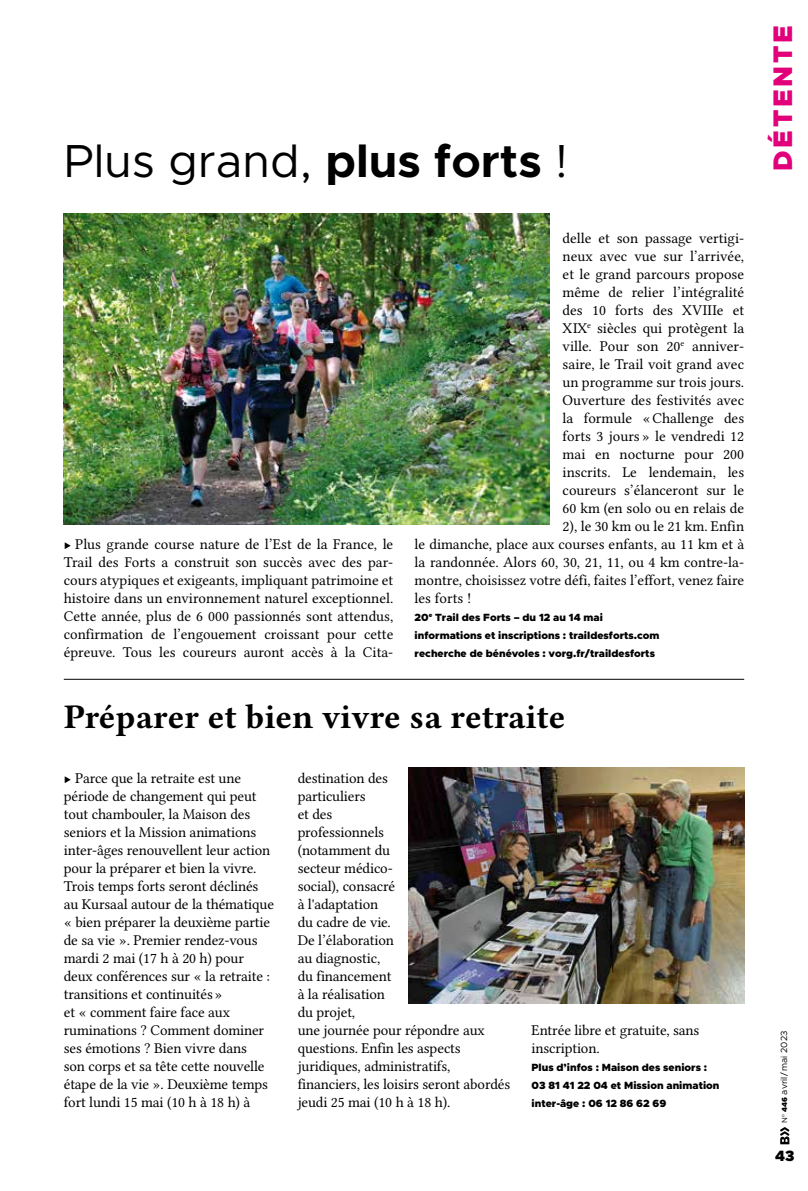
<style>
.page{position:relative;width:808px;height:1191px;background:#fff}
.page>*{position:absolute;margin:0;border:0;box-sizing:border-box;transform-origin:0 0}
.t1{font:46.5px "Metropolis";color:#000}
.t2{font:34.5px "Lin Libertine OB";color:#000}
.t3{font:900 27px "Metropolis";letter-spacing:.1em;color:#e2007a}
.t4{font:15px/18px "Lin Libertine O";letter-spacing:-.01em;color:#000}
.t5{font:900 15px "Metropolis";color:#000}
.t6{font:900 10.5px/18px "Metropolis";color:#000}
.t7{font:9px "Metropolis";color:#000}
.s1{font-weight:700}
.s2{font-size:7.5px}
.s3{font-weight:900;font-size:7.5px}
</style>
<div class="page">
<svg style="left:780px;top:1127px;width:9px;height:17px"></svg>
<hr style="left:64px;top:679px;width:680px;height:1px;background:#000">
<img style="left:64px;top:213px;width:486px;height:311px">
<img style="left:409px;top:768px;width:335px;height:235px">
<h1 class="t1" style="left:64px;top:132px;width:506px">Plus grand, <span class="s1">plus forts</span> !</h1>
<p class="t4" style="left:64px;top:535px;width:331px;text-align:justify">▶ Plus grande course nature de l’Est de la France, le Trail des Forts a construit son succès avec des par&shy;cours atypiques et exigeants, impliquant patrimoine et histoire dans un environnement naturel exceptionnel.<br>Cette année, plus de 6 000 passionnés sont attendus, confirmation de l’engouement croissant pour cette épreuve. Tous les coureurs auront accès à la Cita-</p>
<p class="t4" style="left:563px;top:229px;width:183px">delle et son passage vertigi-</p>
<p class="t4" style="left:563px;top:247px;width:183px">neux avec vue sur l’arrivée,</p>
<p class="t4" style="left:563px;top:265px;width:183px">et le grand parcours propose</p>
<p class="t4" style="left:563px;top:283px;width:183px">même de relier l’intégralité</p>
<p class="t4" style="left:563px;top:301px;width:183px">des 10 forts des XVIIIe et</p>
<p class="t4" style="left:563px;top:319px;width:183px">XIX<sup>e</sup> siècles qui protègent la</p>
<p class="t4" style="left:563px;top:337px;width:183px">ville. Pour son 20<sup>e</sup> anniver-</p>
<p class="t4" style="left:563px;top:355px;width:183px">saire, le Trail voit grand avec</p>
<p class="t4" style="left:563px;top:373px;width:183px">un programme sur trois jours.</p>
<p class="t4" style="left:563px;top:391px;width:183px">Ouverture des festivités avec</p>
<p class="t4" style="left:563px;top:409px;width:183px">la formule « Challenge des</p>
<p class="t4" style="left:563px;top:427px;width:183px">forts 3 jours » le vendredi 12</p>
<p class="t4" style="left:563px;top:445px;width:183px">mai en nocturne pour 200</p>
<p class="t4" style="left:563px;top:463px;width:183px">inscrits. Le lendemain, les</p>
<p class="t4" style="left:563px;top:481px;width:183px">coureurs s’élanceront sur le</p>
<p class="t4" style="left:563px;top:499px;width:183px">60 km (en solo ou en relais de</p>
<p class="t4" style="left:563px;top:517px;width:183px">2), le 30 km ou le 21 km. Enfin</p>
<p class="t4" style="left:415px;top:535px;width:331px">le dimanche, place aux courses enfants, au 11 km et à</p>
<p class="t4" style="left:415px;top:553px;width:331px">la randonnée. Alors 60, 30, 21, 11, ou 4 km contre-la-</p>
<p class="t4" style="left:415px;top:571px;width:331px">montre, choisissez votre défi, faites l’effort, venez faire</p>
<p class="t4" style="left:415px;top:589px;width:58px">les forts !</p>
<p class="t6" style="left:415px;top:608px;width:246px">20<sup>e</sup> Trail des Forts – du 12 au 14 mai informations et inscriptions : traildesforts.com recherche de bénévoles : vorg.fr/traildesforts</p>
<h2 class="t2" style="left:64px;top:693px;width:503px">Préparer et bien vivre sa retraite</h2>
<p class="t4" style="left:64px;top:769px;width:212px">▶ Parce que la retraite est une période de changement qui peut tout chambouler, la Maison des seniors et la Mission animations inter-âges renouvellent leur action pour la préparer et bien la vivre.<br>Trois temps forts seront déclinés au Kursaal autour de la thématique « bien préparer la deuxième partie de sa vie ». Premier rendez-vous mardi 2 mai (17 h à 20 h) pour deux conférences sur « la retraite : transitions et continuités »<br>et « comment faire face aux ruminations ? Comment dominer ses émotions ? Bien vivre dans<br>son corps et sa tête cette nouvelle étape de la vie ». Deuxième temps fort lundi 15 mai (10 h à 18 h) à</p>
<p class="t4" style="left:298px;top:769px;width:214px">destination des<br>particuliers<br>et des<br>professionnels<br>(notamment du<br>secteur médico-<br>social), consacré<br>à l'adaptation<br>du cadre de vie.<br>De l’élaboration<br>au diagnostic,<br>du financement<br>à la réalisation<br>du projet,<br>une journée pour répondre aux questions. Enfin les aspects juridiques, administratifs, financiers, les loisirs seront abordés jeudi 25 mai (10 h à 18 h).</p>
<p class="t4" style="left:532px;top:1021px;width:169px">Entrée libre et gratuite, sans inscription.</p>
<p class="t6" style="left:531px;top:1058px;width:189px">Plus d’infos : Maison des seniors :<br>03 81 41 22 04 et Mission animation inter-âge : 06 12 86 62 69</p>
<h3 class="t3" style="left:765px;top:171px;width:147px;rotate:-90deg">DÉTENTE</h3>
<p class="t7" style="left:778px;top:1122px;width:93px;rotate:-90deg"><span class="s2">N</span><sup>o</sup> <span class="s3">446</span> avril /mai 2023</p>
<p class="t5" style="left:775px;top:1145px;width:21px">43</p>
</div>
